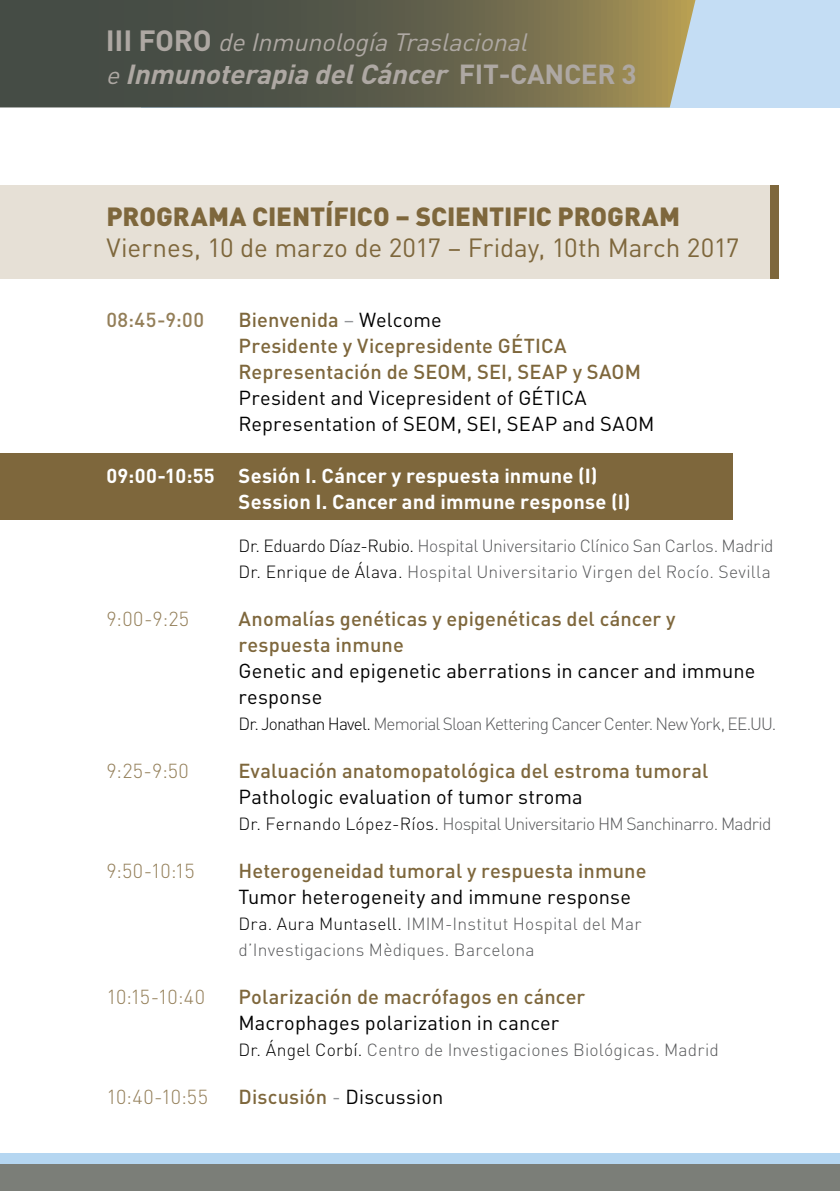
<style>
.page{position:relative;width:840px;height:1191px;background:#fff}
.page>*{position:absolute;margin:0;border:0;box-sizing:border-box;transform-origin:0 0}
.t1{font:italic 700 27.2px "DIN";color:#aea8a3}
.t2{font:26px "DIN";letter-spacing:-.005em;color:#7e673c}
.t3{font:900 26px "DIN";color:#7e673c}
.t4{font:italic 24.8px "DIN";color:#aea8a3}
.t5{font:500 20px/26px "DIN";letter-spacing:.005em;color:#7e673c}
.t6{font:20px/26px "DIN";letter-spacing:.005em;color:#000}
.t7{font:700 20px/26px "DIN";letter-spacing:.01em;color:#fff}
.t8{font:300 20px "DIN";letter-spacing:.015em;color:#937e58}
.t9{font:500 20px "DIN";color:#937e58}
.t10{font:300 17.4px/26px "DIN";letter-spacing:.01em;color:#58595b}
.t11{font:300 17.4px "DIN";letter-spacing:-.05em;color:#58595b}
.t12{font:300 17.4px "DIN";letter-spacing:-.035em;color:#58595b}
.s1{font-weight:700;font-style:normal;font-size:29px}
.s2{font-weight:400;font-size:24.8px}
.s3{font-style:normal}
.s4{font-weight:400;color:#939598}
.s5{font-weight:400;color:#000}
.s6{color:#000}
.s7{font-weight:500;color:#7e673c}
.s8{color:#939598}
</style>
<div class="page">
<div style="left:0;top:454px;width:731px;height:66px;background:#7e673c"></div>
<div style="left:0;top:1153px;width:839px;height:38px;background:#b5d6f1"></div>
<div style="left:142px;top:0;width:697px;height:107px;background:#c4ddf4"></div>
<svg style="left:0;top:0;width:695px;height:107px;background:#63624d"></svg>
<div style="left:0;top:1164px;width:839px;height:27px;background:#7b7e78"></div>
<div style="left:0;top:186px;width:768px;height:93px;background:#e6e0d6"></div>
<h3 class="t4" style="left:106px;top:27px;width:429px"><span class="s1">I I I F o r o</span> deInmunologíaTraslacional</h3>
<h1 class="t1" style="left:106px;top:56px;width:532px"><span class="s2">e</span>InmunoterapiadelCáncer <span class="s3">F I T - C A N C E R 3</span></h1>
<h2 class="t3" style="left:106px;top:199px;width:575px">PROGRAMA CIENTÍFICO – SCIENTIFIC PROGRAM</h2>
<h2 class="t2" style="left:106px;top:232px;width:634px">Viernes, 10 de marzo de 2017 – Friday, 10th March 2017</h2>
<p class="t9" style="left:106px;top:307px;width:99px">08:45-9:00</p>
<p class="t5" style="left:238px;top:306px;width:403px">Bienvenida <span class="s4">–</span> <span class="s5">Welcome<br></span>Presidente y Vicepresidente GÉTICA<br>Representación de SEOM, SEI, SEAP y SAOM</p>
<p class="t6" style="left:238px;top:384px;width:417px">President and Vicepresident of GÉTICA<br>Representation of SEOM, SEI, SEAP and SAOM</p>
<p class="t7" style="left:238px;top:462px;width:393px;text-indent:-132px">09:00-10:55 Sesión I. Cáncer y respuesta inmune (I)<br>Session I. Cancer and immune response (I)</p>
<p class="t10" style="left:238px;top:532px;width:536px"><span class="s6">Dr. Eduardo Díaz-Rubio.</span> Hospital Universitario Clínico San Carlos. Madrid<br><span class="s6">Dr. Enrique de Álava.</span> Hospital Universitario Virgen del Rocío. Sevilla</p>
<p class="t8" style="left:106px;top:606px;width:84px">9:00-9:25</p>
<p class="t5" style="left:238px;top:605px;width:438px">Anomalías genéticas y epigenéticas del cáncer y respuesta inmune</p>
<p class="t6" style="left:238px;top:657px;width:518px">Genetic and epigenetic aberrations in cancer and immune response</p>
<p class="t11" style="left:238px;top:713px;width:539px"><span class="s6">Dr. Jonathan Havel.</span> Memorial Sloan Kettering Cancer Center. New York, EE.UU.</p>
<p class="t8" style="left:106px;top:758px;width:84px">9:25-9:50</p>
<p class="t5" style="left:238px;top:757px;width:471px">Evaluación anatomopatológica del estroma tumoral</p>
<p class="t6" style="left:238px;top:783px;width:345px">Pathologic evaluation of tumor stroma</p>
<p class="t12" style="left:238px;top:813px;width:534px"><span class="s6">Dr. Fernando López-Ríos.</span> Hospital Universitario HM Sanchinarro. Madrid</p>
<p class="t8" style="left:106px;top:858px;width:90px">9:50-10:15</p>
<p class="t5" style="left:238px;top:857px;width:409px">Heterogeneidad tumoral y respuesta inmune</p>
<p class="t6" style="left:238px;top:883px;width:394px">Tumor heterogeneity and immune response</p>
<p class="t10" style="left:238px;top:910px;width:404px"><span class="s6">Dra. Aura Muntasell.</span> IMIM-Institut Hospital del Mar d’Investigacions Mèdiques. Barcelona</p>
<p class="t8" style="left:106px;top:984px;width:100px">10:15-10:40</p>
<p class="t5" style="left:238px;top:983px;width:348px">Polarización de macrófagos en cáncer</p>
<p class="t6" style="left:238px;top:1009px;width:322px">Macrophages polarization in cancer</p>
<p class="t10" style="left:238px;top:1036px;width:481px"><span class="s6">Dr. Ángel Corbí.</span> Centro de Investigaciones Biológicas. Madrid</p>
<p class="t8" style="left:106px;top:1084px;width:103px">10:40-10:55</p>
<p class="t6" style="left:238px;top:1083px;width:206px"><span class="s7">Discusión</span> <span class="s8">-</span> Discussion</p>
</div>
